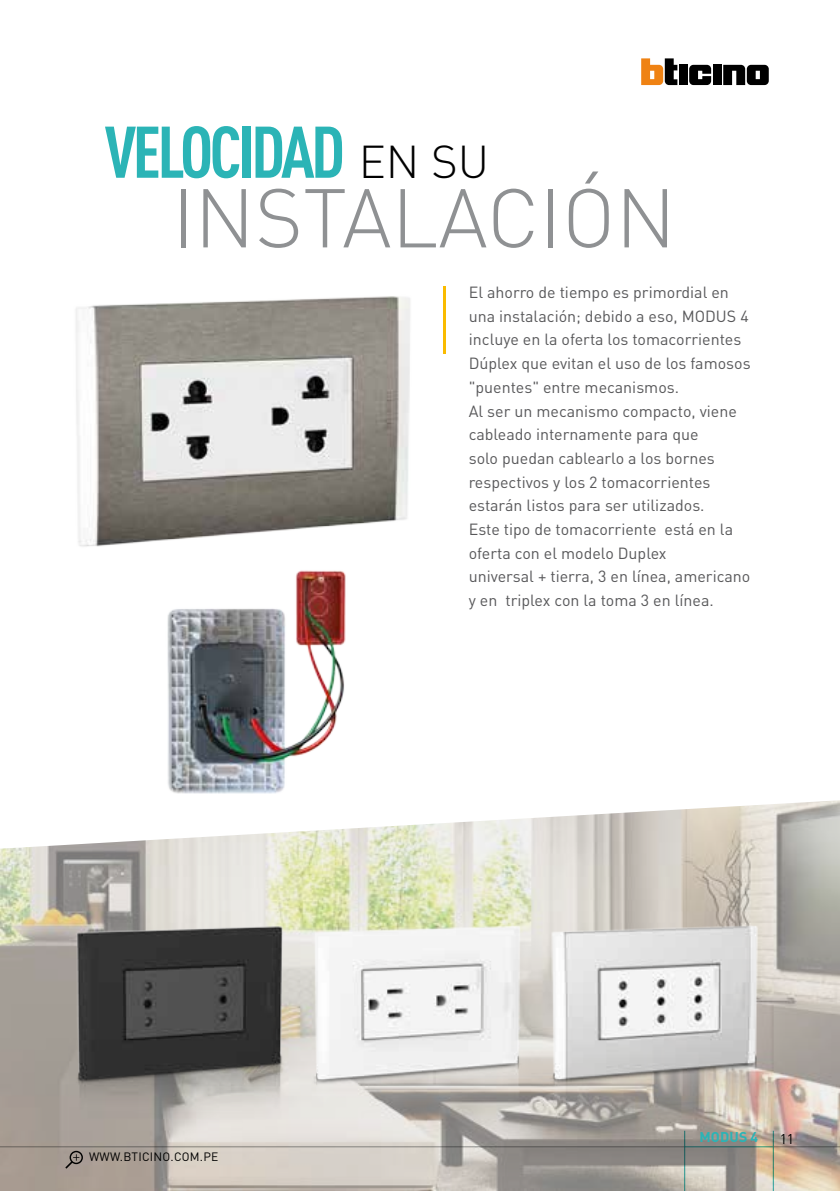
<style>
.page{position:relative;width:840px;height:1191px;background:#fff}
.page>*{position:absolute;margin:0;border:0;box-sizing:border-box;transform-origin:0 0}
.t1{font:300 81.8px "DIN Pro";color:#8f9193}
.t2{font:700 condensed 71.8px "DIN Pro";letter-spacing:-.05em;color:#2bb4b6}
.t3{font:16px/23.6px "DIN Pro";color:#58585a}
.t4{font:700 14px "DIN Pro";letter-spacing:.01em;color:#2bb4b6}
.t5{font:14px "DIN Pro";color:#000}
.t6{font:12px "DIN Pro";letter-spacing:.02em;color:#000}
.s1{font-weight:300;font-stretch:normal;font-size:45.4px;color:#000}
</style>
<div class="page">
<img style="left:0;top:800px;width:839px;height:391px">
<svg style="left:689px;top:65px;width:21px;height:20px"></svg>
<div style="left:712px;top:65px;width:9px;height:20px;background:#000"></div>
<div style="left:678px;top:65px;width:9px;height:20px;background:#000"></div>
<svg style="left:641px;top:58px;width:36px;height:27px"></svg>
<svg style="left:723px;top:65px;width:45px;height:20px"></svg>
<hr style="left:443px;top:286px;width:2px;height:68px;background:#fabb00">
<img style="left:76px;top:296px;width:334px;height:251px">
<img style="left:167px;top:570px;width:179px;height:224px">
<img style="left:41px;top:890px;width:798px;height:269px">
<hr style="left:0;top:1146px;width:683px;height:1px;background:#9c9e9f">
<svg style="left:73px;top:1154px;width:6px;height:6px"></svg>
<div style="left:70px;top:1150px;width:13px;height:14px;border:1px solid #000;border-radius:50%"></div>
<svg style="left:65px;top:1161px;width:7px;height:7px"></svg>
<hr style="left:683px;top:1130px;width:1px;height:61px;background:#2bb4b6">
<hr style="left:772px;top:1130px;width:1px;height:61px;background:#2bb4b6">
<hr style="left:684px;top:1146px;width:88px;height:1px;background:#2bb4b6">
<hr style="left:773px;top:1146px;width:66px;height:1px;background:#9c9e9f">
<h2 class="t2" style="left:105px;top:109px;width:386px">VELOCIDAD <span class="s1">EN SU</span></h2>
<h1 class="t1" style="left:172px;top:162px;width:505px">INSTALACIÓN</h1>
<p class="t3" style="left:468px;top:280px;width:283px">El ahorro de tiempo es primordial en una instalación; debido a eso, MODUS 4 incluye en la oferta los tomacorrientes Dúplex que evitan el uso de los famosos "puentes" entre mecanismos.<br>Al ser un mecanismo compacto, viene cableado internamente para que<br>solo puedan cablearlo a los bornes respectivos y los 2 tomacorrientes estarán listos para ser utilizados.<br>Este tipo de tomacorriente está en la oferta con el modelo Duplex<br>universal + tierra, 3 en línea, americano y en triplex con la toma 3 en línea.</p>
<p class="t6" style="left:89px;top:1149px;width:131px">WWW.BTICINO.COM.PE</p>
<p class="t4" style="left:699px;top:1127px;width:60px">MODUS 4</p>
<p class="t5" style="left:779px;top:1129px;width:16px">11</p>
</div>
